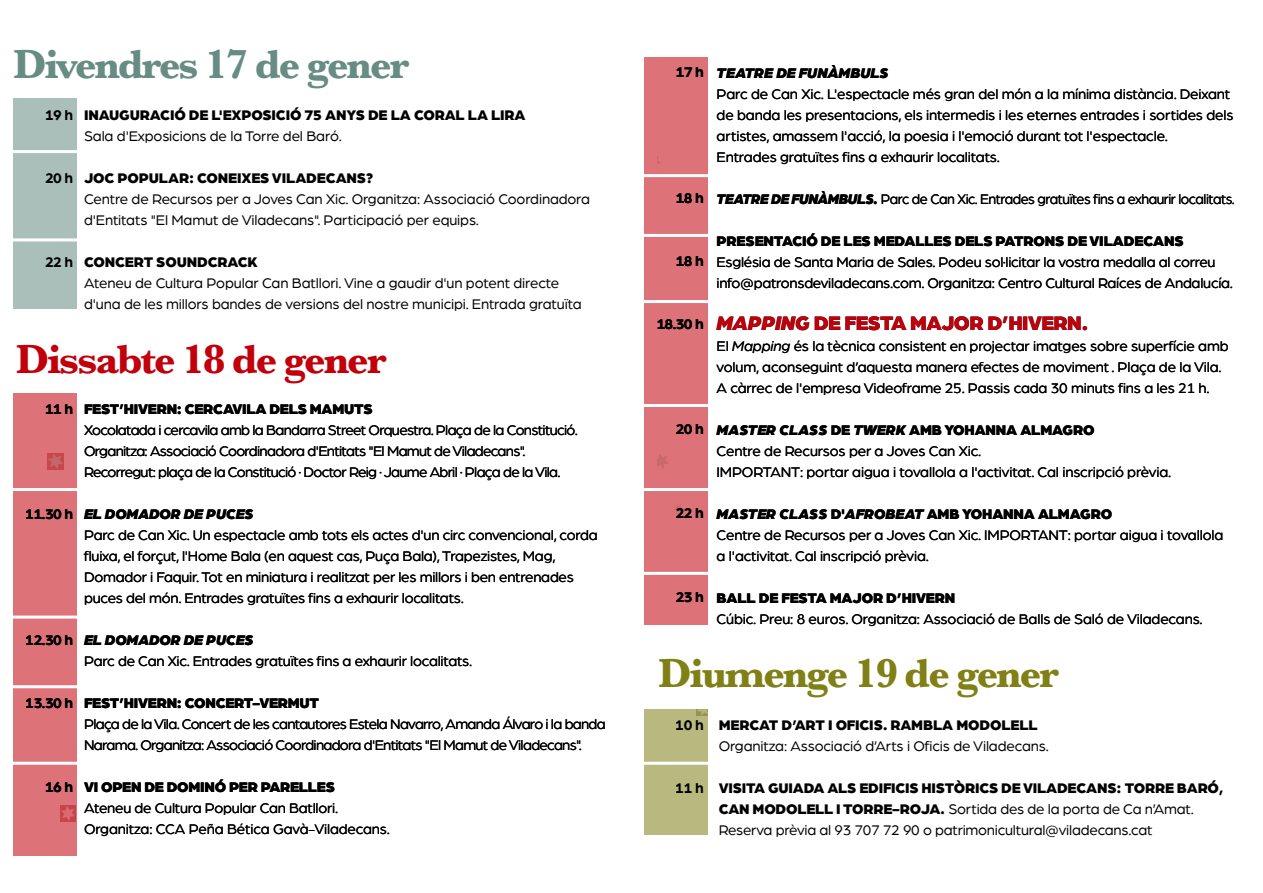
<style>
.page{position:relative;width:1263px;height:893px;background:#fff}
.page>*{position:absolute;margin:0;border:0;box-sizing:border-box;transform-origin:0 0}
.t1{font:700 42px "Baskerville";letter-spacing:-.05em;color:#668c83}
.t2{font:700 42px "Baskerville";letter-spacing:-.05em;color:#c2000b}
.t3{font:700 42px "Baskerville";letter-spacing:-.05em;color:#808016}
.t4{font:900 21px "Arboria";letter-spacing:-.025em;color:#c2000b}
.t5{font:15px/21px "Arboria";letter-spacing:-.015em;color:#000}
.t6{font:15px/21px "Arboria";letter-spacing:-.045em;color:#000}
.t7{font:900 15px "Arboria";letter-spacing:-.01em;color:#000}
.t8{font:15px "Arboria";letter-spacing:-.035em;color:#000;scale:.95 1}
.t9{font:700 15px "Arboria";letter-spacing:-.05em;color:#000}
.t10{font:italic 900 15px "Arboria";letter-spacing:-.015em;color:#000}
.s1{font-weight:900;font-style:italic}
.s2{font-style:italic}
.s3{font-weight:900}
</style>
<div class="page">
<div style="left:644px;top:709px;width:63px;height:126px;background:#b9b97f"></div>
<div style="left:13px;top:99px;width:64px;height:210px;background:#abbfba"></div>
<div style="left:13px;top:393px;width:64px;height:463px;background:#dd7379"></div>
<svg style="left:48px;top:453px;width:15px;height:16px"></svg>
<svg style="left:61px;top:806px;width:14px;height:15px"></svg>
<svg style="left:696px;top:709px;width:12px;height:7px"></svg>
<hr style="left:9px;top:150px;width:75px;height:3px;background:#fff">
<hr style="left:9px;top:238px;width:75px;height:3px;background:#fff">
<hr style="left:9px;top:488px;width:75px;height:3px;background:#fff">
<hr style="left:9px;top:616px;width:75px;height:3px;background:#fff">
<hr style="left:9px;top:685px;width:75px;height:3px;background:#fff">
<hr style="left:9px;top:762px;width:75px;height:3px;background:#fff">
<div style="left:644px;top:57px;width:63px;height:567px;background:#dd7379"></div>
<hr style="left:638px;top:174px;width:75px;height:3px;background:#fff">
<hr style="left:638px;top:234px;width:75px;height:3px;background:#fff">
<hr style="left:638px;top:300px;width:75px;height:3px;background:#fff">
<hr style="left:638px;top:404px;width:75px;height:3px;background:#fff">
<hr style="left:638px;top:488px;width:75px;height:3px;background:#fff">
<hr style="left:638px;top:572px;width:75px;height:3px;background:#fff">
<hr style="left:638px;top:762px;width:75px;height:3px;background:#fff">
<h1 class="t1" style="left:13px;top:35px;width:398px">Divendres 17 de gener</h1>
<p class="t9" style="left:45px;top:104px;width:29px">19 h</p>
<p class="t9" style="left:45px;top:167px;width:29px">20 h</p>
<p class="t9" style="left:45px;top:251px;width:29px">22 h</p>
<p class="t7" style="left:84px;top:104px;width:443px">INAUGURACIÓ DE L'EXPOSICIÓ 75 ANYS DE LA CORAL LA LIRA</p>
<p class="t5" style="left:84px;top:124px;width:259px">Sala d'Exposicions de la Torre del Baró.</p>
<p class="t7" style="left:84px;top:167px;width:291px">JOC POPULAR: CONEIXES VILADECANS?</p>
<p class="t5" style="left:84px;top:187px;width:508px">Centre de Recursos per a Joves Can Xic. Organitza: Associació Coordinadora d'Entitats "El Mamut de Viladecans". Participació per equips.</p>
<p class="t7" style="left:84px;top:251px;width:175px">CONCERT SOUNDCRACK</p>
<p class="t5" style="left:84px;top:271px;width:499px">Ateneu de Cultura Popular Can Batllori. Vine a gaudir d'un potent directe d'una de les millors bandes de versions del nostre municipi. Entrada gratuïta</p>
<h1 class="t2" style="left:16px;top:330px;width:372px">Dissabte 18 de gener</h1>
<p class="t9" style="left:45px;top:399px;width:29px">11 h</p>
<p class="t9" style="left:26px;top:504px;width:49px">11.30 h</p>
<p class="t9" style="left:26px;top:630px;width:49px">12.30 h</p>
<p class="t9" style="left:26px;top:693px;width:49px">13.30 h</p>
<p class="t9" style="left:45px;top:777px;width:29px">16 h</p>
<p class="t7" style="left:84px;top:398px;width:290px">FEST’HIVERN: CERCAVILA DELS MAMUTS</p>
<p class="t6" style="left:84px;top:419px;width:495px">Xocolatada i cercavila amb la Bandarra Street Orquestra. Plaça de la Constitució.<br>Organitza: Associació Coordinadora d'Entitats "El Mamut de Viladecans".<br>Recorregut: plaça de la Constitució · Doctor Reig · Jaume Abril · Plaça de la Vila.</p>
<p class="t10" style="left:84px;top:503px;width:171px">EL DOMADOR DE PUCES</p>
<p class="t5" style="left:84px;top:524px;width:515px">Parc de Can Xic. Un espectacle amb tots els actes d'un circ convencional, corda fluixa, el forçut, l'Home Bala (en aquest cas, Puça Bala), Trapezistes, Mag, Domador i Faquir. Tot en miniatura i realitzat per les millors i ben entrenades puces del món. Entrades gratuïtes fins a exhaurir localitats.</p>
<p class="t10" style="left:84px;top:629px;width:171px">EL DOMADOR DE PUCES</p>
<p class="t5" style="left:84px;top:650px;width:390px">Parc de Can Xic. Entrades gratuïtes fins a exhaurir localitats.</p>
<p class="t7" style="left:84px;top:692px;width:237px">FEST’HIVERN: CONCERT-VERMUT</p>
<p class="t6" style="left:84px;top:713px;width:523px">Plaça de la Vila. Concert de les cantautores Estela Navarro, Amanda Álvaro i la banda<br>Narama. Organitza: Associació Coordinadora d'Entitats "El Mamut de Viladecans".</p>
<p class="t7" style="left:84px;top:776px;width:252px">VI OPEN DE DOMINÓ PER PARELLES</p>
<p class="t5" style="left:84px;top:797px;width:307px">Ateneu de Cultura Popular Can Batllori.<br>Organitza: CCA Peña Bética Gavà-Viladecans.</p>
<p class="t10" style="left:717px;top:62px;width:174px">TEATRE DE FUNÀMBULS</p>
<p class="t5" style="left:717px;top:83px;width:518px">Parc de Can Xic. L'espectacle més gran del món a la mínima distància. Deixant de banda les presentacions, els intermedis i les eternes entrades i sortides dels artistes, amassem l'acció, la poesia i l'emoció durant tot l'espectacle.<br>Entrades gratuïtes fins a exhaurir localitats.</p>
<p class="t8" style="left:717px;top:189px;width:547px"><span class="s1">TEATRE DE FUNÀMBULS.</span> Parc de Can Xic. Entrades gratuïtes fins a exhaurir localitats.</p>
<p class="t7" style="left:717px;top:230px;width:469px">PRESENTACIÓ DE LES MEDALLES DELS PATRONS DE VILADECANS</p>
<p class="t5" style="left:717px;top:251px;width:518px">Església de Santa Maria de Sales. Podeu sol·licitar la vostra medalla al correu info@patronsdeviladecans.com. Organitza: Centro Cultural Raíces de Andalucía.</p>
<h2 class="t4" style="left:717px;top:308px;width:373px"><span class="s2">MAPPING</span> DE FESTA MAJOR D’HIVERN.</h2>
<p class="t5" style="left:717px;top:335px;width:513px">El <span class="s2">Mapping</span> és la tècnica consistent en projectar imatges sobre superfície amb volum, aconseguint d’aquesta manera efectes de moviment . Plaça de la Vila.<br>A càrrec de l'empresa Videoframe 25. Passis cada 30 minuts fins a les 21 h.</p>
<p class="t5" style="left:717px;top:419px;width:456px"><span class="s1">MASTER CLASS</span> <span class="s3">DE</span> <span class="s1">TWERK</span> <span class="s3">AMB YOHANNA ALMAGRO<br></span>Centre de Recursos per a Joves Can Xic.<br>IMPORTANT: portar aigua i tovallola a l'activitat. Cal inscripció prèvia.</p>
<p class="t5" style="left:717px;top:503px;width:508px"><span class="s1">MASTER CLASS</span> <span class="s3">D'</span><span class="s1">AFROBEAT</span> <span class="s3">AMB YOHANNA ALMAGRO<br></span>Centre de Recursos per a Joves Can Xic. IMPORTANT: portar aigua i tovallola a l'activitat. Cal inscripció prèvia.</p>
<p class="t7" style="left:717px;top:587px;width:240px">BALL DE FESTA MAJOR D’HIVERN</p>
<p class="t5" style="left:717px;top:608px;width:488px">Cúbic. Preu: 8 euros. Organitza: Associació de Balls de Saló de Viladecans.</p>
<h1 class="t3" style="left:658px;top:644px;width:403px">Diumenge 19 de gener</h1>
<p class="t7" style="left:719px;top:714px;width:320px">MERCAT D’ART I OFICIS. RAMBLA MODOLELL</p>
<p class="t5" style="left:719px;top:735px;width:332px">Organitza: Associació d’Arts i Oficis de Viladecans.</p>
<p class="t5" style="left:719px;top:777px;width:507px"><span class="s3">VISITA GUIADA ALS EDIFICIS HISTÒRICS DE VILADECANS: TORRE BARÓ,<br>CAN MODOLELL I TORRE-ROJA.</span> Sortida des de la porta de Ca n’Amat.<br>Reserva prèvia al 93 707 72 90 o patrimonicultural@viladecans.cat</p>
<p class="t9" style="left:676px;top:62px;width:29px">17 h</p>
<p class="t9" style="left:676px;top:188px;width:29px">18 h</p>
<p class="t9" style="left:676px;top:251px;width:29px">18 h</p>
<p class="t9" style="left:656px;top:314px;width:49px">18.30 h</p>
<p class="t9" style="left:676px;top:419px;width:29px">20 h</p>
<p class="t9" style="left:676px;top:503px;width:29px">22 h</p>
<p class="t9" style="left:676px;top:587px;width:29px">23 h</p>
<p class="t9" style="left:676px;top:715px;width:29px">10 h</p>
<p class="t9" style="left:676px;top:778px;width:29px">11 h</p>
</div>
